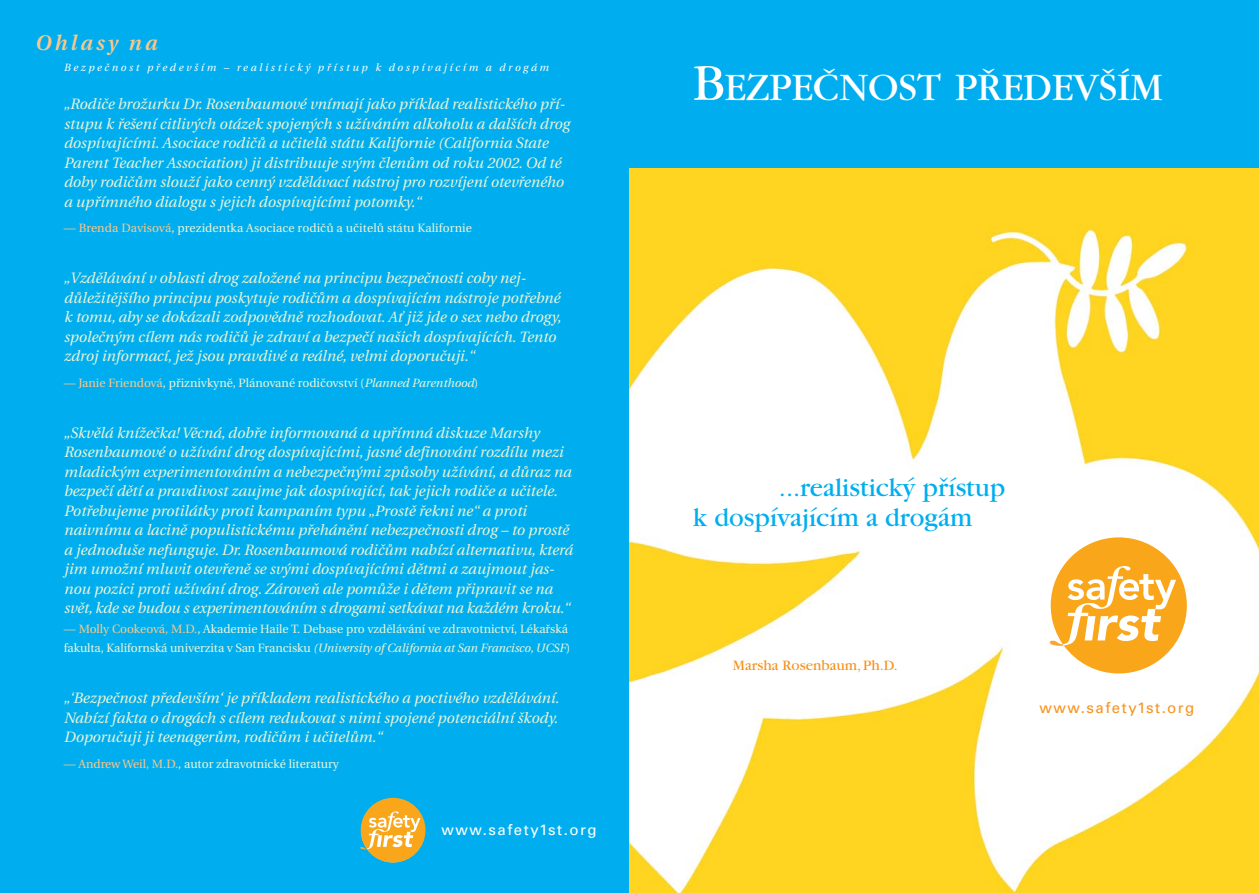
<style>
.page{position:relative;width:1259px;height:893px;background:#fff}
.page>*{position:absolute;margin:0;border:0;box-sizing:border-box;transform-origin:0 0}
.t1{font:40.5px "Garamond CE";color:#fff}
.t2{font:27px/30px "Garamond CE";color:#00aeef}
.t3{font:italic 600 21px "Utopia CE";letter-spacing:.15em;color:#fdc689}
.t4{font:italic 15px/19.5px "Utopia CE";color:#ebf3d8}
.t5{font:15px "Garamond CE";color:#f7931d}
.t6{font:15px "Univers CE";letter-spacing:.1em;color:#fff}
.t7{font:15px "Univers CE";letter-spacing:.1em;color:#f7931d}
.t8{font:12px/19.5px "Utopia CE";color:#ebf3d8}
.t9{font:italic 10.5px "Utopia CE";letter-spacing:.25em;color:#fff}
.s1{color:#fdc689}
.s2{font-style:italic}
.s3{font-size:54px}
</style>
<div class="page">
<div style="left:0;top:0;width:629px;height:893px;background:#00aeef"></div>
<div style="left:629px;top:0;width:630px;height:893px;background:#00aeef"></div>
<img style="left:629px;top:168px;width:630px;height:725px">
<svg style="left:1049px;top:537px;width:137px;height:136px;background:#fbc66e"></svg>
<svg style="left:360px;top:798px;width:65px;height:65px"></svg>
<h3 class="t3" style="left:35px;top:34px;width:123px">Ohlasy na</h3>
<p class="t9" style="left:64px;top:63px;width:486px">Bezpečnost především – realistický přístup k dospívajícím a drogám</p>
<p class="t4" style="left:64px;top:96px;width:507px">„Rodiče brožurku Dr. Rosenbaumové vnímají jako příklad realistického pří&shy;stupu k řešení citlivých otázek spojených s užíváním alkoholu a dalších drog dospívajícími. Asociace rodičů a učitelů státu Kalifornie (California State Parent Teacher Association) ji distribuuje svým členům od roku 2002. Od té doby rodičům slouží jako cenný vzdělávací nástroj pro rozvíjení otevřeného a upřímného dialogu s jejich dospívajícími potomky.“</p>
<p class="t8" style="left:64px;top:220px;width:410px"><span class="s1">— Brenda Davisová</span>, prezidentka Asociace rodičů a učitelů státu Kalifornie</p>
<p class="t4" style="left:64px;top:270px;width:499px">„Vzdělávání v oblasti drog založené na principu bezpečnosti coby nej&shy;důležitějšího principu poskytuje rodičům a dospívajícím nástroje potřebné k tomu, aby se dokázali zodpovědně rozhodovat. Ať již jde o sex nebo drogy, společným cílem nás rodičů je zdraví a bezpečí našich dospívajících. Tento zdroj informací, jež jsou pravdivé a reálné, velmi doporučuji.“</p>
<p class="t8" style="left:64px;top:374px;width:416px"><span class="s1">— Janie Friendová</span>, přiznivkyně, Plánované rodičovství (<span class="s2">Planned Parenthood</span>)</p>
<p class="t4" style="left:64px;top:424px;width:510px">„Skvělá knížečka! Věcná, dobře informovaná a upřímná diskuze Marshy Rosenbaumové o užívání drog dospívajícími, jasné definování rozdílu mezi mladickým experimentováním a nebezpečnými způsoby užívání, a důraz na bezpečí dětí a pravdivost zaujme jak dospívající, tak jejich rodiče a učitele.<br>Potřebujeme protilátky proti kampaním typu „Prostě řekni ne“ a proti naivnímu a lacině populistickému přehánění nebezpečnosti drog – to prostě a jednoduše nefunguje. Dr. Rosenbaumová rodičům nabízí alternativu, která jim umožní mluvit otevřeně se svými dospívajícími dětmi a zaujmout jas&shy;nou pozici proti užívání drog. Zároveň ale pomůže i dětem připravit se na svět, kde se budou s experimentováním s drogami setkávat na každém kroku.“</p>
<p class="t8" style="left:64px;top:620px;width:508px"><span class="s1">— Molly Cookeová, M.D.</span>, Akademie Haile T. Debase pro vzdělávání ve zdravotnictví, Lékařská fakulta, Kalifornská univerzita v San Francisku <span class="s2">(University of California at San Francisco, UCSF</span>)</p>
<p class="t4" style="left:64px;top:690px;width:497px;text-align:justify">„‘Bezpečnost především‘ je příkladem realistického a poctivého vzdělávání.<br>Nabízí fakta o drogách s cílem redukovat s nimi spojené potenciální škody.<br>Doporučuji ji teenagerům, rodičům i učitelům.“</p>
<p class="t8" style="left:64px;top:755px;width:277px"><span class="s1">— Andrew Weil, M.D.</span>, autor zdravotnické literatury</p>
<p class="t6" style="left:441px;top:824px;width:156px">www.safety1st.org</p>
<h1 class="t1" style="left:693px;top:73px;width:471px"><span class="s3">B</span>EZPEâNOST P¤EDEV·ÍM</h1>
<h2 class="t2" style="left:693px;top:474px;width:314px;text-indent:86px">...realistick˘ pfiístup k dospívajícím a drogám</h2>
<p class="t5" style="left:733px;top:660px;width:166px">Marsha Rosenbaum, Ph.D.</p>
<p class="t7" style="left:1039px;top:702px;width:156px">www.safety1st.org</p>
</div>
